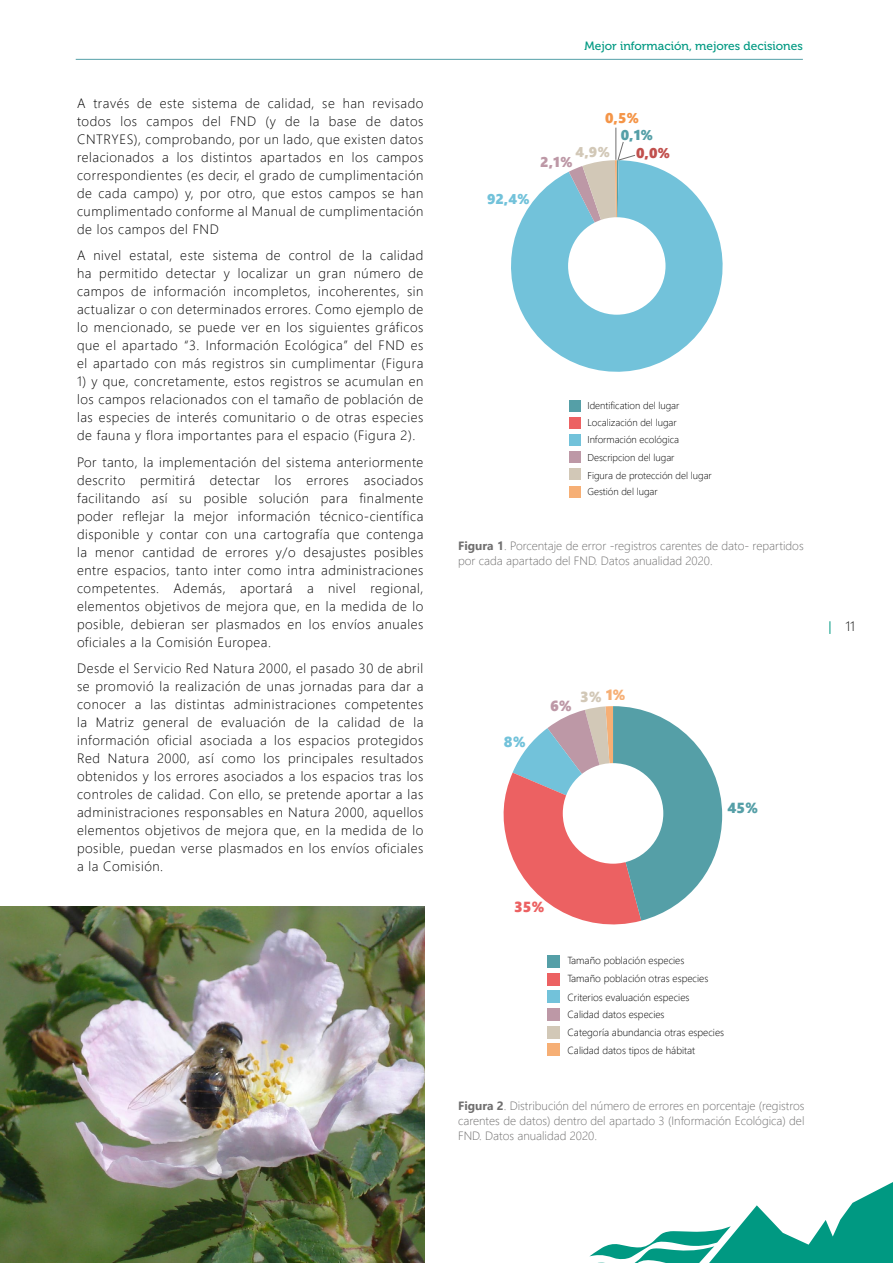
<style>
.page{position:relative;width:893px;height:1263px;background:#fff}
.page>*{position:absolute;margin:0;border:0;box-sizing:border-box;transform-origin:0 0}
.t1{font:14.55px "Segoe UI Black";color:#d2c8b7}
.t2{font:14.55px "Segoe UI Black";color:#559fa7}
.t3{font:14.55px "Segoe UI Black";color:#ec6162}
.t4{font:14.55px "Segoe UI Black";color:#72c2da}
.t5{font:14.55px "Segoe UI Black";color:#bd98a6}
.t6{font:14.1px "Segoe UI Black";color:#72c2da}
.t7{font:14.1px "Segoe UI Black";color:#bd98a6}
.t8{font:14.1px "Segoe UI Black";color:#d2c8b7}
.t9{font:14.1px "Segoe UI Black";color:#f49548}
.t10{font:14.1px "Segoe UI Black";color:#559fa7}
.t11{font:14.1px "Segoe UI Black";color:#c1504d}
.t12{font:300 13.5px/18px "Segoe UI";letter-spacing:.04em;color:#000;text-align:justify}
.t13{font:300 12px/15px "Segoe UI";color:#706f6f}
.t14{font:12px "Museo 500";color:#009982}
.t15{font:300 10.2px "Segoe UI";color:#000}
.t16{font:300 9.9px/17.1px "Segoe UI";color:#000}
.s1{font-weight:700}
.s2{color:#f49548}
</style>
<div class="page">
<hr style="left:76px;top:59px;width:727px;height:1px;background:#54a0a8">
<svg style="left:829px;top:621px;width:1px;height:13px"></svg>
<img style="left:0;top:907px;width:425px;height:356px">
<svg style="left:511px;top:161px;width:212px;height:211px;fill:#72c2da"></svg>
<div style="left:568px;top:217px;width:97px;height:98px;background:#fff;border-radius:50%"></div>
<hr style="left:616px;top:128px;width:1px;height:32px;background:#706f6f">
<svg style="left:569px;top:142px;width:66px;height:114px"></svg>
<div style="left:569px;top:400px;width:12px;height:12px;background:#559fa7"></div>
<div style="left:569px;top:417px;width:12px;height:12px;background:#ec6162"></div>
<div style="left:569px;top:434px;width:12px;height:12px;background:#72c2da"></div>
<div style="left:569px;top:451px;width:12px;height:12px;background:#bd98a6"></div>
<div style="left:569px;top:468px;width:12px;height:12px;background:#d2c8b7"></div>
<div style="left:569px;top:485px;width:12px;height:12px;background:#f6af75"></div>
<svg style="left:503px;top:706px;width:219px;height:219px"></svg>
<div style="left:563px;top:763px;width:100px;height:101px;background:#fff;border-radius:50%"></div>
<div style="left:547px;top:955px;width:13px;height:13px;background:#559fa7"></div>
<div style="left:547px;top:973px;width:13px;height:12px;background:#ec6162"></div>
<div style="left:547px;top:991px;width:13px;height:12px;background:#72c2da"></div>
<div style="left:547px;top:1008px;width:13px;height:13px;background:#bd98a6"></div>
<div style="left:547px;top:1026px;width:13px;height:12px;background:#d2c8b7"></div>
<div style="left:547px;top:1043px;width:13px;height:13px;background:#f6af75"></div>
<svg style="left:589px;top:1182px;width:304px;height:81px"></svg>
<p class="t12" style="left:77px;top:93px;width:348px">A través de este sistema de calidad, se han revisado todos los campos del FND (y de la base de datos CNTRYES), comprobando, por un lado, que existen datos relacionados a los distintos apartados en los campos correspondientes (es decir, el grado de cumplimentación de cada campo) y, por otro, que estos campos se han cumplimentado conforme al Manual de cumplimentación de los campos del FND</p>
<p class="t12" style="left:77px;top:245px;width:348px">A nivel estatal, este sistema de control de la calidad ha permitido detectar y localizar un gran número de campos de información incompletos, incoherentes, sin actualizar o con determinados errores. Como ejemplo de lo mencionado, se puede ver en los siguientes gráficos que el apartado “3. Información Ecológica” del FND es el apartado con más registros sin cumplimentar (Figura</p>
<p class="t12" style="left:77px;top:371px;width:348px">1) y que, concretamente, estos registros se acumulan en los campos relacionados con el tamaño de población de las especies de interés comunitario o de otras especies de fauna y flora importantes para el espacio (Figura 2).</p>
<p class="t12" style="left:77px;top:451px;width:348px">Por tanto, la implementación del sistema anteriormente descrito permitirá detectar los errores asociados facilitando así su posible solución para finalmente poder reflejar la mejor información técnico-científica disponible y contar con una cartografía que contenga la menor cantidad de errores y/o desajustes posibles entre espacios, tanto inter como intra administraciones competentes. Además, aportará a nivel regional, elementos objetivos de mejora que, en la medida de lo posible, debieran ser plasmados en los envíos anuales oficiales a la Comisión Europea.</p>
<p class="t12" style="left:77px;top:658px;width:348px">Desde el Servicio Red Natura 2000, el pasado 30 de abril se promovió la realización de unas jornadas para dar a conocer a las distintas administraciones competentes la Matriz general de evaluación de la calidad de la información oficial asociada a los espacios protegidos Red Natura 2000, así como los principales resultados obtenidos y los errores asociados a los espacios tras los controles de calidad. Con ello, se pretende aportar a las administraciones responsables en Natura 2000, aquellos elementos objetivos de mejora que, en la medida de lo posible, puedan verse plasmados en los envíos oficiales a la Comisión.</p>
<p class="t14" style="left:584px;top:40px;width:220px">Mejor información, mejores decisiones</p>
<p class="t6" style="left:487px;top:189px;width:44px">92,4%</p>
<p class="t9" style="left:605px;top:108px;width:36px">0,5%</p>
<p class="t10" style="left:621px;top:125px;width:34px">0,1%</p>
<p class="t11" style="left:636px;top:142px;width:36px">0,0%</p>
<p class="t8" style="left:576px;top:141px;width:36px">4,9%</p>
<p class="t7" style="left:540px;top:152px;width:34px">2,1%</p>
<p class="t16" style="left:587px;top:396px;width:94px">Identification del lugar<br>Localización del lugar<br>Información ecológica</p>
<p class="t16" style="left:587px;top:448px;width:126px">Descripcion del lugar<br>Figura de protección del lugar</p>
<p class="t16" style="left:587px;top:481px;width:72px">Gestión del lugar</p>
<p class="t13" style="left:458px;top:537px;width:347px"><span class="s1">Figura 1</span>. Porcentaje de error -registros carentes de dato- repartidos por cada apartado del FND. Datos anualidad 2020.</p>
<p class="t4" style="left:504px;top:731px;width:23px">8%</p>
<p class="t5" style="left:550px;top:696px;width:23px">6%</p>
<p class="t1" style="left:580px;top:686px;width:47px">3% <span class="s2">1%</span></p>
<p class="t2" style="left:727px;top:798px;width:32px">45%</p>
<p class="t3" style="left:514px;top:896px;width:32px">35%</p>
<p class="t15" style="left:568px;top:951px;width:118px">Tamaño población especies</p>
<p class="t15" style="left:568px;top:969px;width:142px">Tamaño población otras especies</p>
<p class="t15" style="left:568px;top:987px;width:123px">Criterios evaluación especies</p>
<p class="t15" style="left:568px;top:1005px;width:98px">Calidad datos especies</p>
<p class="t15" style="left:568px;top:1022px;width:158px">Categoría abundancia otras especies</p>
<p class="t15" style="left:568px;top:1040px;width:129px">Calidad datos tipos de hábitat</p>
<p class="t13" style="left:458px;top:1097px;width:348px;text-align:justify"><span class="s1">Figura 2</span>. Distribución del número de errores en porcentaje (registros carentes de datos) dentro del apartado 3 (Información Ecológica) del FND. Datos anualidad 2020.</p>
<p class="t12" style="left:845px;top:616px;width:11px">11</p>
</div>
